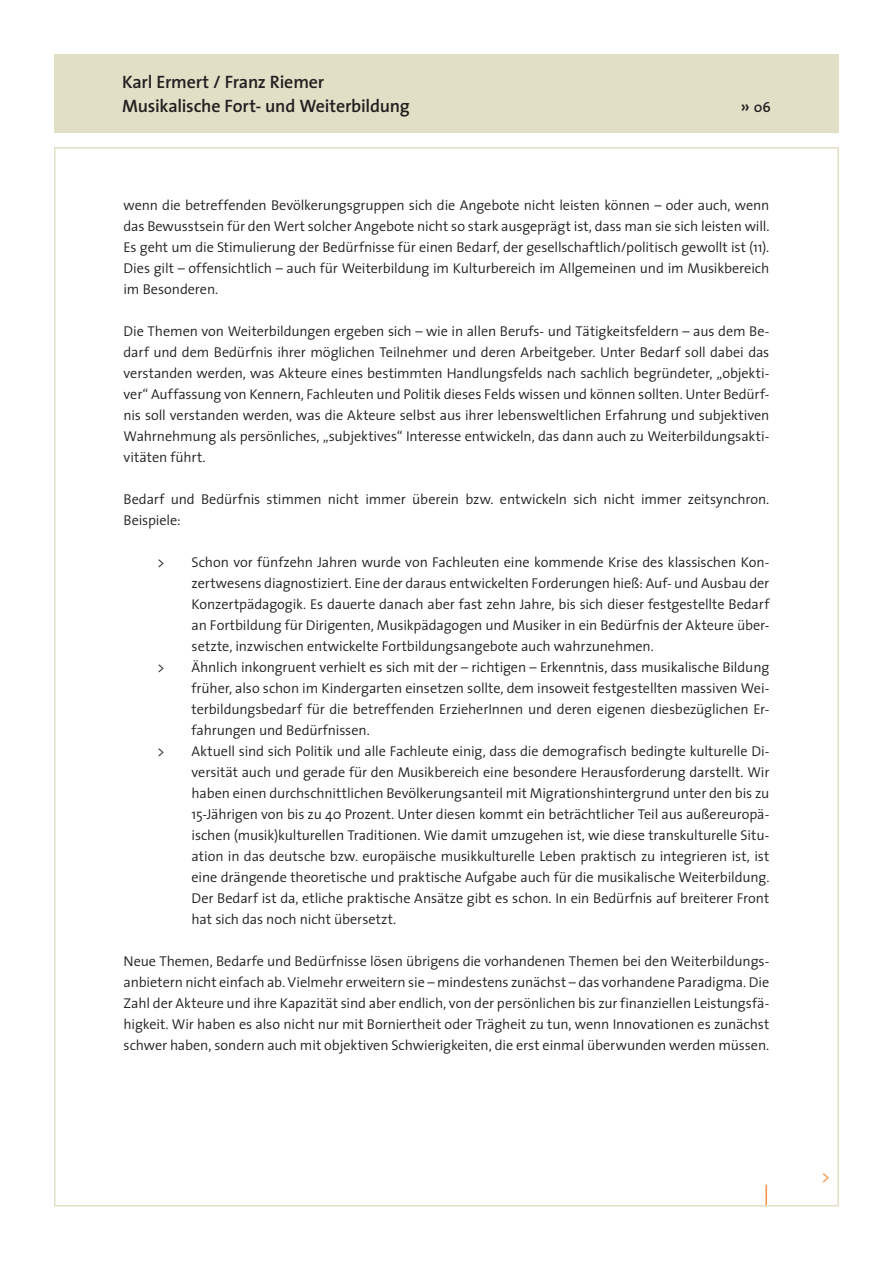
<style>
.page{position:relative;width:893px;height:1263px;background:#fff}
.page>*{position:absolute;margin:0;border:0;box-sizing:border-box;transform-origin:0 0}
.t1{font:600 18px/24px "The Sans";letter-spacing:-.01em;color:#231f20}
.t2{font:600 16.5px "The Sans";color:#f9a367}
.Fließtext{font:300 14.25px/21px "The Sans";letter-spacing:-.01em;color:#231f20;text-align:justify}
.t3{font:600 14.25px "The Sans";color:#231f20}
.s1{font-size:18px}
</style>
<div class="page">
<hr style="left:765px;top:1184px;width:2px;height:22px;background:#f68f46">
<div style="left:54px;top:54px;width:785px;height:79px;background:#e1dfc6"></div>
<p class="t1" style="left:122px;top:70px;width:289px">Karl Ermert / Franz Riemer<br>Musikalische Fort- und Weiterbildung</p>
<p class="t3" style="left:741px;top:98px;width:32px"><span class="s1">»</span> 06</p>
<p class="Fließtext" style="left:124px;top:195px;width:647px">wenn die betreffenden Bevölkerungsgruppen sich die Angebote nicht leisten können – oder auch, wenn das Bewusstsein für den Wert solcher Angebote nicht so stark ausgeprägt ist, dass man sie sich leisten will.<br>Es geht um die Stimulierung der Bedürfnisse für einen Bedarf, der gesellschaftlich/politisch gewollt ist (11).<br>Dies gilt – offensichtlich – auch für Weiterbildung im Kulturbereich im Allgemeinen und im Musikbereich im Besonderen.</p>
<p class="Fließtext" style="left:124px;top:321px;width:647px">Die Themen von Weiterbildungen ergeben sich – wie in allen Berufs- und Tätigkeitsfeldern – aus dem Be&shy;darf und dem Bedürfnis ihrer möglichen Teilnehmer und deren Arbeitgeber. Unter Bedarf soll dabei das verstanden werden, was Akteure eines bestimmten Handlungsfelds nach sachlich begründeter, „objekti&shy;ver“ Auffassung von Kennern, Fachleuten und Politik dieses Felds wissen und können sollten. Unter Bedürf&shy;nis soll verstanden werden, was die Akteure selbst aus ihrer lebensweltlichen Erfahrung und subjektiven Wahrnehmung als persönliches, „subjektives“ Interesse entwickeln, das dann auch zu Weiterbildungsakti&shy;vitäten führt.</p>
<p class="Fließtext" style="left:124px;top:489px;width:647px">Bedarf und Bedürfnis stimmen nicht immer überein bzw. entwickeln sich nicht immer zeitsynchron.<br>Beispiele:</p>
<p class="Fließtext" style="left:192px;top:552px;width:579px;text-indent:-34px">&gt; Schon vor fünfzehn Jahren wurde von Fachleuten eine kommende Krise des klassischen Kon&shy;zertwesens diagnostiziert. Eine der daraus entwickelten Forderungen hieß: Auf- und Ausbau der Konzertpädagogik. Es dauerte danach aber fast zehn Jahre, bis sich dieser festgestellte Bedarf an Fortbildung für Dirigenten, Musikpädagogen und Musiker in ein Bedürfnis der Akteure über&shy;setzte, inzwischen entwickelte Fortbildungsangebote auch wahrzunehmen.</p>
<p class="Fließtext" style="left:192px;top:657px;width:579px;text-indent:-34px">&gt; Ähnlich inkongruent verhielt es sich mit der – richtigen – Erkenntnis, dass musikalische Bildung früher, also schon im Kindergarten einsetzen sollte, dem insoweit festgestellten massiven Wei&shy;terbildungsbedarf für die betreffenden ErzieherInnen und deren eigenen diesbezüglichen Er&shy;fahrungen und Bedürfnissen.</p>
<p class="Fließtext" style="left:192px;top:741px;width:579px;text-indent:-34px">&gt; Aktuell sind sich Politik und alle Fachleute einig, dass die demografisch bedingte kulturelle Di&shy;versität auch und gerade für den Musikbereich eine besondere Herausforderung darstellt. Wir haben einen durchschnittlichen Bevölkerungsanteil mit Migrationshintergrund unter den bis zu 15-Jährigen von bis zu 40 Prozent. Unter diesen kommt ein beträchtlicher Teil aus außereuropä&shy;ischen (musik)kulturellen Traditionen. Wie damit umzugehen ist, wie diese transkulturelle Situ&shy;ation in das deutsche bzw. europäische musikkulturelle Leben praktisch zu integrieren ist, ist eine drängende theoretische und praktische Aufgabe auch für die musikalische Weiterbildung.<br>Der Bedarf ist da, etliche praktische Ansätze gibt es schon. In ein Bedürfnis auf breiterer Front hat sich das noch nicht übersetzt.</p>
<p class="Fließtext" style="left:124px;top:951px;width:647px">Neue Themen, Bedarfe und Bedürfnisse lösen übrigens die vorhandenen Themen bei den Weiterbildungs&shy;anbietern nicht einfach ab. Vielmehr erweitern sie – mindestens zunächst – das vorhandene Paradigma. Die Zahl der Akteure und ihre Kapazität sind aber endlich, von der persönlichen bis zur finanziellen Leistungsfä&shy;higkeit. Wir haben es also nicht nur mit Borniertheit oder Trägheit zu tun, wenn Innovationen es zunächst schwer haben, sondern auch mit objektiven Schwierigkeiten, die erst einmal überwunden werden müssen.</p>
<p class="t2" style="left:822px;top:1166px;width:10px">&gt;</p>
</div>
